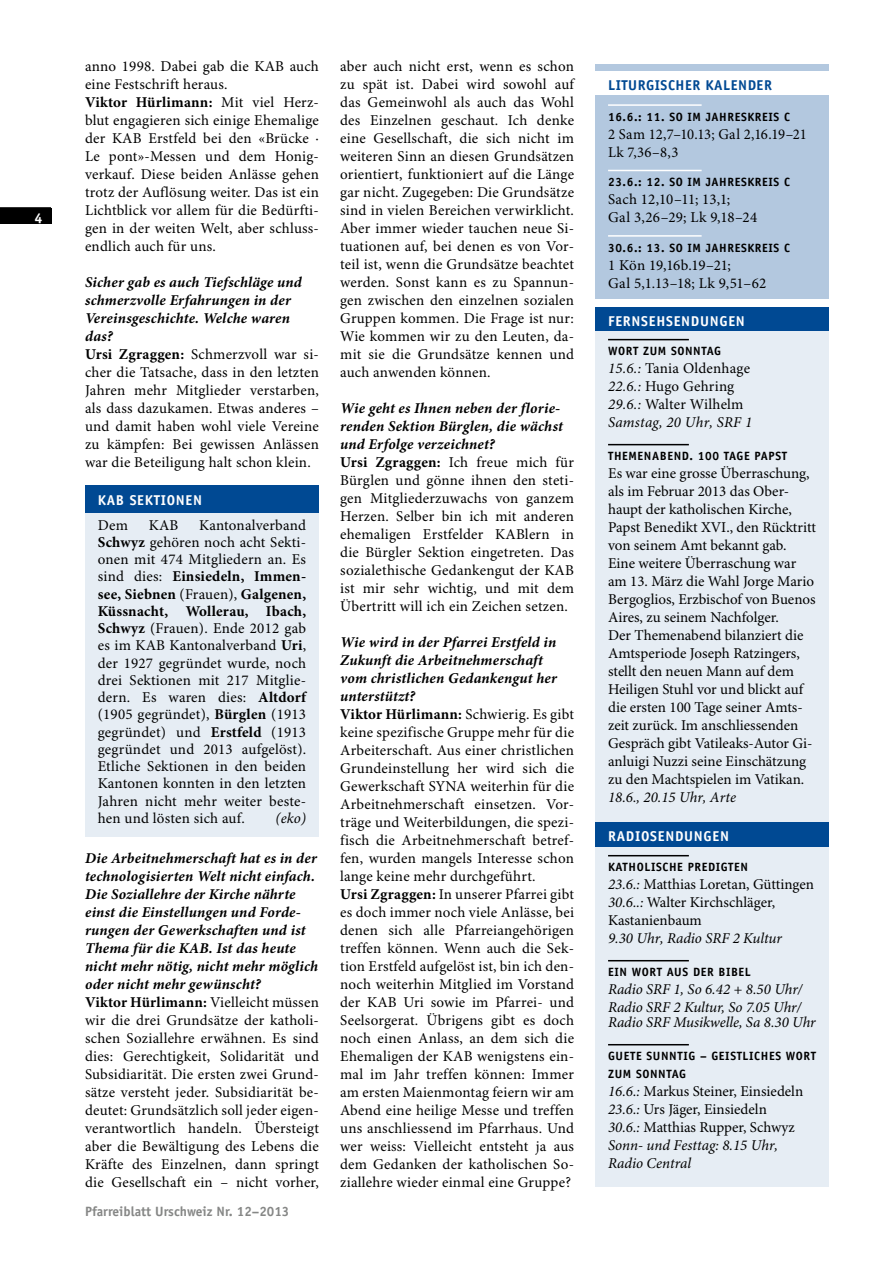
<style>
.page{position:relative;width:893px;height:1263px;background:#fff}
.page>*{position:absolute;margin:0;border:0;box-sizing:border-box;transform-origin:0 0}
.t1{font:15px/18px "Minion Pro";letter-spacing:.01em;color:#000}
.t2{font:italic 15px/18px "Minion Pro";letter-spacing:-.005em;color:#000}
.t3{font:700 14.25px "Officina Sans Std";letter-spacing:.05em;color:#fff}
.t4{font:700 14.25px "Officina Sans Std";letter-spacing:.035em;color:#004993}
.t5{font:700 14.25px "Officina Sans";letter-spacing:.05em;color:#fff}
.t6{font:700 13.5px "Officina Sans Std";color:#868786}
.t7{font:700 12px/18px "Officina Sans Std";letter-spacing:.05em;color:#000}
.s1{font-weight:700}
.s2{font-weight:700;font-style:italic}
.s3{font-style:italic}
</style>
<div class="page">
<div style="left:0;top:208px;width:51px;height:16px;background:#000"></div>
<hr style="left:0;top:207px;width:51px;height:2px;background:#000">
<div style="left:595px;top:308px;width:234px;height:879px;background:#e6edf4"></div>
<hr style="left:608px;top:339px;width:81px;height:1px;background:#000">
<hr style="left:608px;top:444px;width:81px;height:1px;background:#000">
<hr style="left:608px;top:855px;width:81px;height:1px;background:#000">
<hr style="left:608px;top:960px;width:81px;height:1px;background:#000">
<hr style="left:608px;top:1044px;width:81px;height:1px;background:#000">
<div style="left:595px;top:308px;width:234px;height:23px;background:#004993"></div>
<div style="left:595px;top:823px;width:234px;height:24px;background:#004993"></div>
<div style="left:595px;top:64px;width:234px;height:234px;background:#b3c8df"></div>
<hr style="left:608px;top:104px;width:94px;height:2px;background:#fff">
<hr style="left:608px;top:170px;width:94px;height:1px;background:#fff">
<hr style="left:608px;top:235px;width:94px;height:2px;background:#fff">
<div style="left:595px;top:71px;width:234px;height:24px;background:#fff"></div>
<div style="left:85px;top:486px;width:234px;height:350px;background:#e6edf4"></div>
<div style="left:85px;top:485px;width:234px;height:27px;background:#004993"></div>
<p class="t3" style="left:35px;top:209px;width:9px">4</p>
<p class="t1" style="left:85px;top:58px;width:235px">anno 1998. Dabei gab die KAB auch eine Festschrift heraus.<br><span class="s1">Viktor Hürlimann:</span> Mit viel Herz&shy;blut engagieren sich einige Ehemalige der KAB Erstfeld bei den «Brücke · Le pont»-Messen und dem Honig&shy;verkauf. Diese beiden Anlässe gehen trotz der Auflösung weiter. Das ist ein Lichtblick vor allem für die Bedürfti&shy;gen in der weiten Welt, aber schluss&shy;endlich auch für uns.</p>
<p class="t1" style="left:85px;top:274px;width:235px"><span class="s2">Sicher gab es auch Tiefschläge und schmerzvolle Erfahrungen in der<br>Vereinsgeschichte. Welche waren das?<br></span><span class="s1">Ursi Zgraggen:</span> Schmerzvoll war si&shy;cher die Tatsache, dass in den letzten<br>Jahren mehr Mitglieder verstarben, als dass dazukamen. Etwas anderes – und damit haben wohl viele Vereine zu kämpfen: Bei gewissen Anlässen war die Beteiligung halt schon klein.</p>
<p class="t5" style="left:98px;top:491px;width:106px">KAB SEKTIONEN</p>
<p class="t1" style="left:98px;top:517px;width:210px;line-height:17.2px;text-align:justify;text-indent:101px">Kantonalverband <span class="s1">Schwyz</span> gehören noch acht Sekti&shy;onen mit 474 Mitgliedern an. Es sind dies: <span class="s1">Einsiedeln, Immen&shy;see, Siebnen</span> (Frauen), <span class="s1">Galgenen, Küssnacht, Wollerau, Ibach, Schwyz</span> (Frauen). Ende 2012 gab es im KAB Kantonalverband <span class="s1">Uri</span>, der 1927 gegründet wurde, noch drei Sektionen mit 217 Mitglie&shy;dern. Es waren dies: <span class="s1">Altdorf </span>(1905 gegründet), <span class="s1">Bürglen</span> (1913 gegründet) und <span class="s1">Erstfeld</span> (1913 gegründet und 2013 aufgelöst).<br>Etliche Sektionen in den beiden Kantonen konnten in den letzten Jahren nicht mehr weiter beste&shy;hen und lösten sich auf.</p>
<p class="t1" style="left:98px;top:516px;width:32px">Dem</p>
<p class="t1" style="left:149px;top:516px;width:31px">KAB</p>
<p class="t2" style="left:275px;top:810px;width:32px">(eko)</p>
<p class="t1" style="left:85px;top:850px;width:235px"><span class="s2">Die Arbeitnehmerschaft hat es in der technologisierten Welt nicht einfach.<br>Die Soziallehre der Kirche nährte einst die Einstellungen und Forde&shy;rungen der Gewerkschaften und ist Thema für die KAB. Ist das heute nicht mehr nötig, nicht mehr möglich oder nicht mehr gewünscht?<br></span><span class="s1">Viktor Hürlimann:</span> Vielleicht müssen wir die drei Grundsätze der katholi&shy;schen Soziallehre erwähnen. Es sind dies: Gerechtigkeit, Solidarität und Subsidiarität. Die ersten zwei Grund&shy;sätze versteht jeder. Subsidiarität be&shy;deutet: Grundsätzlich soll jeder eigen&shy;verantwortlich handeln. Übersteigt aber die Bewältigung des Lebens die Kräfte des Einzelnen, dann springt die Gesellschaft ein – nicht vorher,</p>
<p class="t6" style="left:85px;top:1203px;width:206px">PFARREIBLATT URSCHWEIZ N R. 12–2013</p>
<p class="t1" style="left:340px;top:58px;width:235px;text-align:justify">aber auch nicht erst, wenn es schon zu spät ist. Dabei wird sowohl auf das Gemeinwohl als auch das Wohl des Einzelnen geschaut. Ich denke eine Gesellschaft, die sich nicht im weiteren Sinn an diesen Grundsätzen orientiert, funktioniert auf die Länge gar nicht. Zugegeben: Die Grundsätze sind in vielen Bereichen verwirklicht.<br>Aber immer wieder tauchen neue Si&shy;tuationen auf, bei denen es von Vor&shy;teil ist, wenn die Grundsätze beachtet werden. Sonst kann es zu Spannun&shy;gen zwischen den einzelnen sozialen Gruppen kommen. Die Frage ist nur:<br>Wie kommen wir zu den Leuten, da&shy;mit sie die Grundsätze kennen und auch anwenden können.</p>
<p class="t1" style="left:340px;top:400px;width:235px"><span class="s2">Wie geht es Ihnen neben der florie&shy;renden Sektion Bürglen, die wächst und Erfolge verzeichnet?<br></span><span class="s1">Ursi Zgraggen:</span> Ich freue mich für Bürglen und gönne ihnen den steti&shy;gen Mitgliederzuwachs von ganzem Herzen. Selber bin ich mit anderen ehemaligen Erstfelder KABlern in die Bürgler Sektion eingetreten. Das sozialethische Gedankengut der KAB ist mir sehr wichtig, und mit dem Übertritt will ich ein Zeichen setzen.</p>
<p class="t1" style="left:340px;top:634px;width:235px"><span class="s2">Wie wird in der Pfarrei Erstfeld in Zukunft die Arbeitnehmerschaft<br>vom christlichen Gedankengut her unterstützt?<br></span><span class="s1">Viktor Hürlimann:</span> Schwierig. Es gibt keine spezifische Gruppe mehr für die Arbeiterschaft. Aus einer christlichen Grundeinstellung her wird sich die Gewerkschaft SYNA weiterhin für die Arbeitnehmerschaft einsetzen. Vor&shy;träge und Weiterbildungen, die spezi&shy;fisch die Arbeitnehmerschaft betref&shy;fen, wurden mangels Interesse schon lange keine mehr durchgeführt.<br><span class="s1">Ursi Zgraggen:</span> In unserer Pfarrei gibt es doch immer noch viele Anlässe, bei denen sich alle Pfarreiangehörigen treffen können. Wenn auch die Sek&shy;tion Erstfeld aufgelöst ist, bin ich den&shy;noch weiterhin Mitglied im Vorstand der KAB Uri sowie im Pfarrei- und Seelsorgerat. Übrigens gibt es doch noch einen Anlass, an dem sich die Ehemaligen der KAB wenigstens ein&shy;mal im Jahr treffen können: Immer am ersten Maienmontag feiern wir am Abend eine heilige Messe und treffen uns anschliessend im Pfarrhaus. Und wer weiss: Vielleicht entsteht ja aus dem Gedanken der katholischen So&shy;ziallehre wieder einmal eine Gruppe?</p>
<p class="t4" style="left:608px;top:76px;width:56px">LITURGISCHER</p>
<p class="t4" style="left:706px;top:76px;width:59px">KALEN DER</p>
<p class="t7" style="left:608px;top:107px;width:183px">16.6.: 11. SO IM JAHRESKREIS C</p>
<p class="t1" style="left:608px;top:126px;width:200px">2 Sam 12,7–10.13; Gal 2,16.19–21<br>Lk 7,36–8,3</p>
<p class="t7" style="left:608px;top:173px;width:183px">23.6.: 12. SO IM JAHRESKREIS C</p>
<p class="t1" style="left:608px;top:191px;width:151px">Sach 12,10–11; 13,1;<br>Gal 3,26–29; Lk 9,18–24</p>
<p class="t7" style="left:608px;top:238px;width:183px">30.6.: 13. SO IM JAHRESKREIS C</p>
<p class="t1" style="left:608px;top:256px;width:160px">1 Kön 19,16b.19–21;<br>Gal 5,1.13–18; Lk 9,51–62</p>
<p class="t3" style="left:608px;top:312px;width:138px">FERNSEHSENDU NGEN</p>
<p class="t7" style="left:608px;top:342px;width:44px">WORT ZUM</p>
<p class="t7" style="left:671px;top:342px;width:38px">SONNTAG</p>
<p class="t1" style="left:608px;top:360px;width:146px"><span class="s3">15.6.:</span> Tania Oldenhage<br><span class="s3">22.6.:</span> Hugo Gehring<br><span class="s3">29.6.:</span> Walter Wilhelm<br><span class="s3">Samstag, 20 Uhr, SRF 1</span></p>
<p class="t7" style="left:608px;top:447px;width:180px">THEMENABEND. 100 TAGE PAPST</p>
<p class="t1" style="left:608px;top:465px;width:209px">Es war eine grosse Überraschung, als im Februar 2013 das Ober&shy;haupt der katholischen Kirche,<br>Papst Benedikt XVI., den Rücktritt von seinem Amt bekannt gab.<br>Eine weitere Überraschung war am 13. März die Wahl Jorge Mario<br>Bergoglios, Erzbischof von Buenos<br>Aires, zu seinem Nachfolger.<br>Der Themenabend bilanziert die<br>Amtsperiode Joseph Ratzingers, stellt den neuen Mann auf dem<br>Heiligen Stuhl vor und blickt auf die ersten 100 Tage seiner Amts&shy;zeit zurück. Im anschliessenden<br>Gespräch gibt Vatileaks-Autor Gi&shy;anluigi Nuzzi seine Einschätzung zu den Machtspielen im Vatikan.</p>
<p class="t2" style="left:608px;top:789px;width:129px">18.6., 20.15 Uhr, Arte</p>
<p class="t3" style="left:608px;top:828px;width:122px">RADIOSENDU NGEN</p>
<p class="t7" style="left:608px;top:858px;width:140px">KATHOLISCHE PREDIGTEN</p>
<p class="t1" style="left:608px;top:876px;width:207px"><span class="s3">23.6.:</span> Matthias Loretan, Güttingen<br><span class="s3">30.6..:</span> Walter Kirchschläger,<br>Kastanienbaum</p>
<p class="t2" style="left:608px;top:930px;width:175px">9.30 Uhr, Radio SRF 2 Kultur</p>
<p class="t7" style="left:608px;top:963px;width:144px">EIN WORT AUS DER BIBEL</p>
<p class="t2" style="left:608px;top:981px;width:196px">Radio SRF 1, So 6.42 + 8.50 Uhr/<br>Radio SRF 2 Kultur, So 7.05 Uhr/</p>
<p class="t2" style="left:608px;top:1014px;width:209px">Radio SRF Musikwelle, Sa 8.30 Uhr</p>
<p class="t7" style="left:608px;top:1047px;width:209px">GUETE SU NNTIG – GEISTLICHES WORT<br>ZUM</p>
<p class="t7" style="left:636px;top:1065px;width:38px">SONNTAG</p>
<p class="t1" style="left:608px;top:1083px;width:197px"><span class="s3">16.6.:</span> Markus Steiner, Einsiedeln<br><span class="s3">23.6.:</span> Urs Jäger, Einsiedeln<br><span class="s3">30.6.:</span> Matthias Rupper, Schwyz<br><span class="s3">Sonn- und Festtag: 8.15 Uhr,<br>Radio Central</span></p>
</div>
